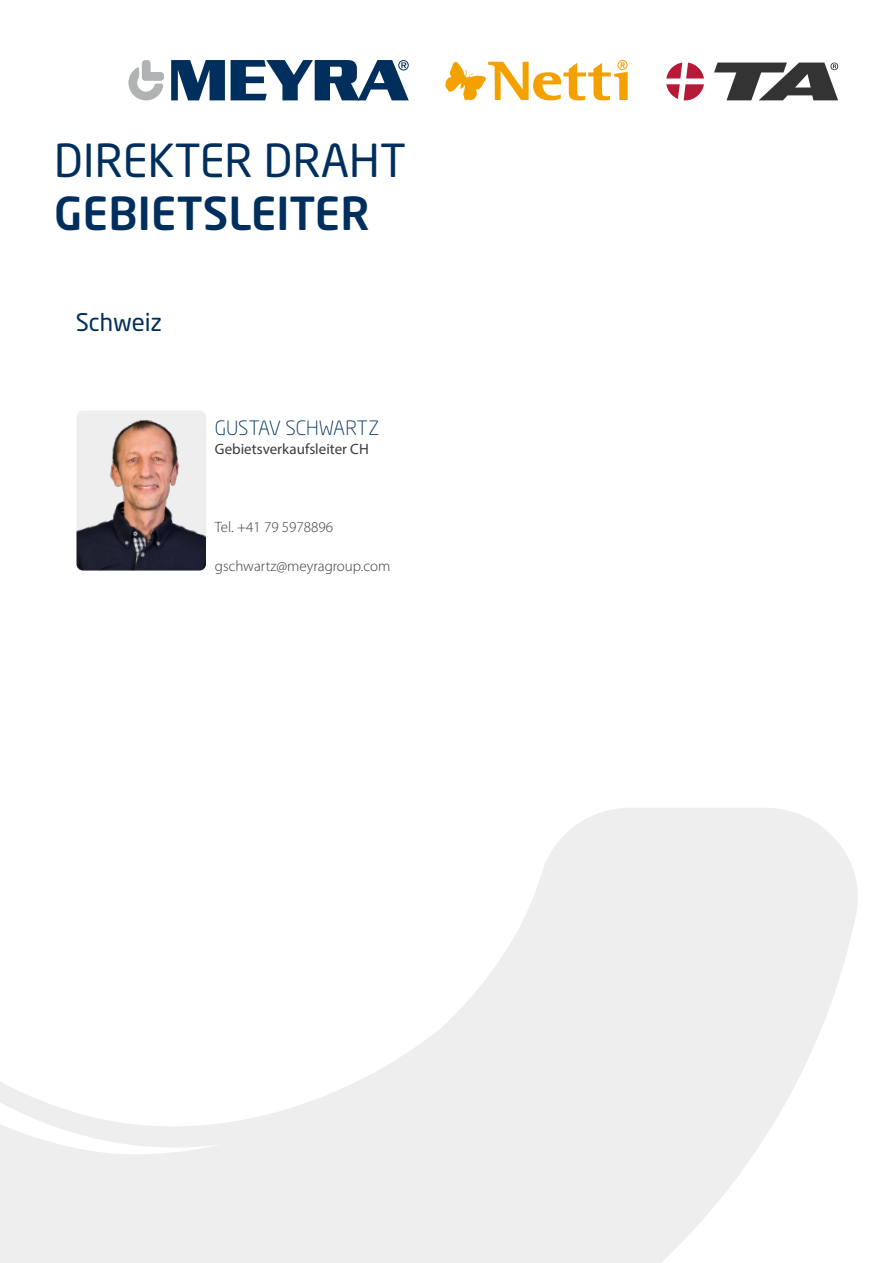
<style>
.page{position:relative;width:893px;height:1263px;background:#fff}
.page>*{position:absolute;margin:0;border:0;box-sizing:border-box;transform-origin:0 0}
.t1{font:45px "Neo Sans Std";color:#002f5d}
.t2{font:500 45px "Neo Sans Std";color:#002f5d}
.t3{font:24px "Neo Sans Std";color:#002f5d}
.t4{font:300 19.5px "Neo Sans Std";letter-spacing:-.005em;color:#002f5d}
.t5{font:300 15px "Myriad Pro";color:#3b3b3a}
.t6{font:15px "Myriad Pro";color:#3b3b3a}
</style>
<div class="page">
<svg style="left:0;top:808px;width:858px;height:455px;fill:#eee"></svg>
<svg style="left:171px;top:60px;width:54px;height:40px"></svg>
<svg style="left:128px;top:60px;width:36px;height:41px"></svg>
<svg style="left:231px;top:60px;width:178px;height:40px"></svg>
<svg style="left:445px;top:60px;width:183px;height:41px"></svg>
<svg style="left:666px;top:63px;width:38px;height:15px"></svg>
<svg style="left:666px;top:84px;width:38px;height:16px"></svg>
<svg style="left:714px;top:63px;width:124px;height:37px"></svg>
<img style="left:78px;top:412px;width:126px;height:157px">
<div style="left:75px;top:409px;width:132px;height:163px;border:2px solid #fff;border-radius:7px"></div>
<h1 class="t1" style="left:54px;top:133px;width:354px">DIREKTER DRAHT</h1>
<h1 class="t2" style="left:54px;top:185px;width:317px">GEBIETSLEITER</h1>
<h2 class="t3" style="left:76px;top:307px;width:88px">Schweiz</h2>
<h3 class="t4" style="left:215px;top:416px;width:166px">GUSTAV SCHWARTZ</h3>
<p class="t6" style="left:215px;top:440px;width:155px">Gebietsverkaufsleiter CH</p>
<p class="t5" style="left:215px;top:519px;width:120px">Tel. +41 79 5978896</p>
<p class="t5" style="left:215px;top:558px;width:177px">gschwartz@meyragroup.com</p>
</div>
